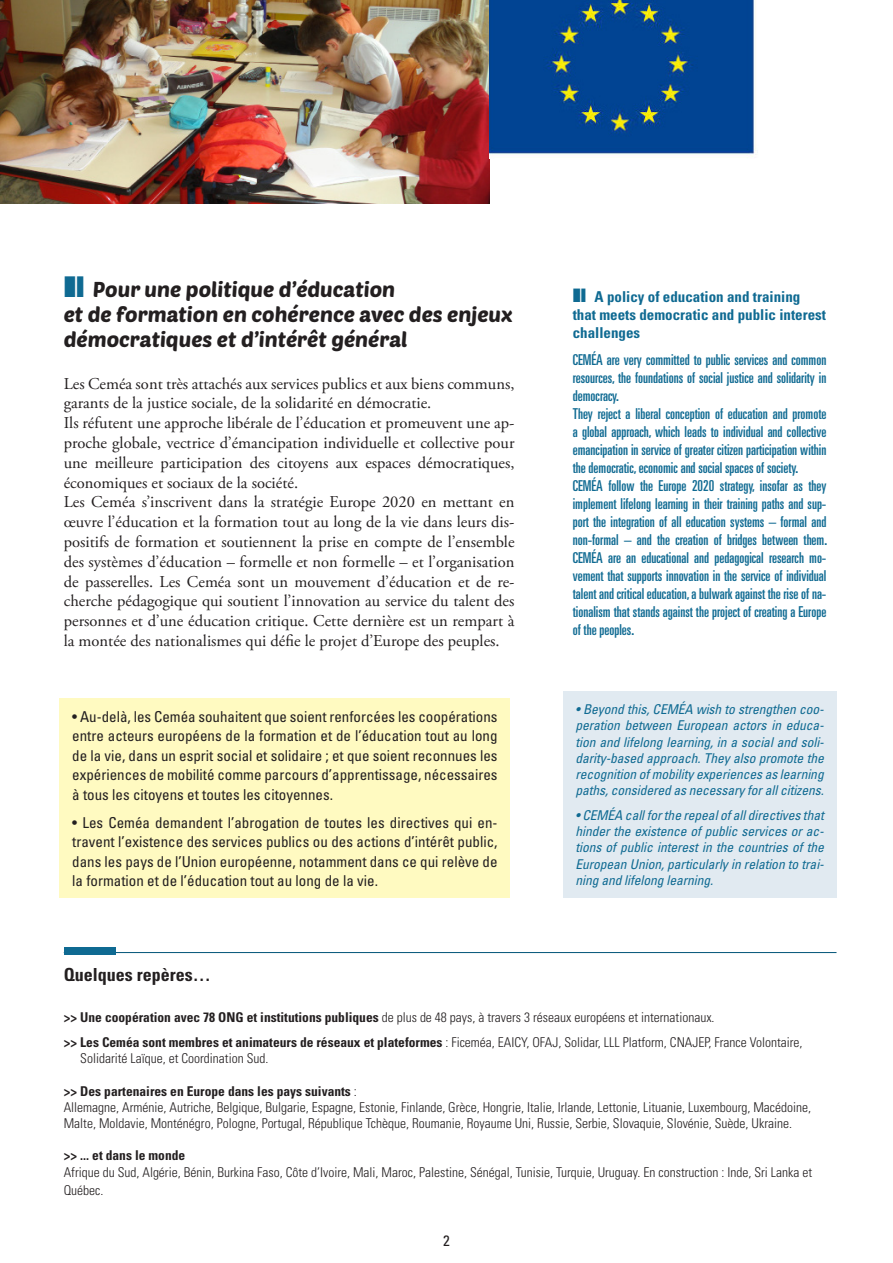
<style>
.page{position:relative;width:893px;height:1263px;background:#fff}
.page>*{position:absolute;margin:0;border:0;box-sizing:border-box;transform-origin:0 0}
.titre-theme{font:21px/25.2px "Poetsen One";color:#231f20}
.t1{font:700 condensed 18px "Univers";color:#231f20}
.texte-courant{font:16.5px/19.8px "Adobe Garamond Pro";color:#231f20;text-align:justify}
.texte-anglais-1{font:ultra-condensed 15px/18px "Univers";color:#0f6a92;text-align:justify}
.encadre_jaune{font:condensed 15px/19.5px "Univers";color:#231f20;text-align:justify}
.texte-anglais-1-2{font:700 condensed 15px/18px "Univers";color:#0f6a92}
.t2{font:300 condensed 13.5px/16.2px "Univers";color:#231f20}
.encadre_bleu{font:italic condensed 13.5px/16.2px "Univers";letter-spacing:-.005em;color:#0f6a92;text-align:justify}
.t3{font:700 condensed 13.5px "Univers";color:#231f20}
.s1{color:#0f6a92}
.s2{font-weight:700}
.s3{font-weight:300}
</style>
<div class="page">
<div style="left:60px;top:698px;width:450px;height:199px;background:#fffac1"></div>
<svg style="left:0;top:203px;width:50px;height:1px"></svg>
<img style="left:0;top:0;width:489px;height:203px">
<img style="left:489px;top:0;width:269px;height:158px">
<div style="left:563px;top:691px;width:273px;height:206px;background:#e1eaf1"></div>
<hr style="left:64px;top:952px;width:772px;height:1px;background:#005378">
<div style="left:64px;top:947px;width:52px;height:8px;background:#0f6a92"></div>
<p class="titre-theme" style="left:64px;top:276px;width:450px"><span class="s1">❚❙</span> Pour une politique d’éducation<br>et de formation en cohérence avec des enjeux démocratiques et d’intérêt général</p>
<p class="texte-courant" style="left:64px;top:374px;width:452px">Les Ceméa sont très attachés aux services publics et aux biens communs, garants de la justice sociale, de la solidarité en démocratie.</p>
<p class="texte-courant" style="left:64px;top:414px;width:452px">Ils réfutent une approche libérale de l’éducation et promeuvent une ap&shy;proche globale, vectrice d’émancipation individuelle et collective pour une meilleure participation des citoyens aux espaces démocratiques, économiques et sociaux de la société.</p>
<p class="texte-courant" style="left:64px;top:493px;width:452px">Les Ceméa s’inscrivent dans la stratégie Europe 2020 en mettant en œuvre l’éducation et la formation tout au long de la vie dans leurs dis&shy;positifs de formation et soutiennent la prise en compte de l’ensemble des systèmes d’éducation – formelle et non formelle – et l’organisation de passerelles. Les Ceméa sont un mouvement d’éducation et de re&shy;cherche pédagogique qui soutient l’innovation au service du talent des personnes et d’une éducation critique. Cette dernière est un rempart à la montée des nationalismes qui défie le projet d’Europe des peuples.</p>
<p class="encadre_jaune" style="left:72px;top:706px;width:427px">• Au-delà, les Ceméa souhaitent que soient renforcées les coopérations entre acteurs européens de la formation et de l’éducation tout au long de la vie, dans un esprit social et solidaire ; et que soient reconnues les expériences de mobilité comme parcours d’apprentissage, nécessaires à tous les citoyens et toutes les citoyennes.</p>
<p class="encadre_jaune" style="left:72px;top:812px;width:427px">• Les Ceméa demandent l’abrogation de toutes les directives qui en&shy;travent l’existence des services publics ou des actions d’intérêt public, dans les pays de l’Union européenne, notamment dans ce qui relève de la formation et de l’éducation tout au long de la vie.</p>
<p class="texte-anglais-1-2" style="left:573px;top:288px;width:255px">❚❙ A policy of education and training that meets democratic and public interest challenges</p>
<p class="texte-anglais-1" style="left:573px;top:350px;width:255px">CEMÉA are very committed to public services and common resources, the foundations of social justice and solidarity in democracy.</p>
<p class="texte-anglais-1" style="left:573px;top:404px;width:255px">They reject a liberal conception of education and promote a global approach, which leads to individual and collective emancipation in service of greater citizen participation within the democratic, economic and social spaces of society.</p>
<p class="texte-anglais-1" style="left:573px;top:476px;width:256px">CEMÉA follow the Europe 2020 strategy, insofar as they implement lifelong learning in their training paths and sup&shy;port the integration of all education systems – formal and non-formal – and the creation of bridges between them.<br>CEMÉA are an educational and pedagogical research mo&shy;vement that supports innovation in the service of individual talent and critical education, a bulwark against the rise of na&shy;tionalism that stands against the project of creating a Europe of the peoples.</p>
<p class="encadre_bleu" style="left:575px;top:701px;width:250px">• Beyond this, CEMÉA wish to strengthen coo&shy;peration between European actors in educa&shy;tion and lifelong learning, in a social and soli&shy;darity-based approach. They also promote the recognition of mobility experiences as learning paths, considered as necessary for all citizens.</p>
<p class="encadre_bleu" style="left:575px;top:807px;width:250px">• CEMÉA call for the repeal of all directives that hinder the existence of public services or ac&shy;tions of public interest in the countries of the European Union, particularly in relation to trai&shy;ning and lifelong learning.</p>
<p class="t1" style="left:64px;top:964px;width:148px">Quelques repères…</p>
<p class="t2" style="left:64px;top:1009px;width:652px"><span class="s2">&gt;&gt; Une coopération avec 78 ONG et institutions publiques</span> de plus de 48 pays, à travers 3 réseaux européens et internationaux.</p>
<p class="t2" style="left:80px;top:1034px;width:724px;text-indent:-16px"><span class="s2">&gt;&gt; Les Ceméa sont membres et animateurs de réseaux et plateformes</span> : Ficeméa, EAICY, OFAJ, Solidar, LLL Platform, CNAJEP, France Volontaire,<br>Solidarité Laïque, et Coordination Sud.</p>
<p class="t3" style="left:64px;top:1082px;width:295px">&gt;&gt; Des partenaires en Europe dans les pays suivants <span class="s3">:</span></p>
<p class="t2" style="left:64px;top:1099px;width:749px">Allemagne, Arménie, Autriche, Belgique, Bulgarie, Espagne, Estonie, Finlande, Grèce, Hongrie, Italie, Irlande, Lettonie, Lituanie, Luxembourg, Macédoine,<br>Malte, Moldavie, Monténégro, Pologne, Portugal, République Tchèque, Roumanie, Royaume Uni, Russie, Serbie, Slovaquie, Slovénie, Suède, Ukraine.</p>
<p class="t3" style="left:64px;top:1147px;width:123px">&gt;&gt; ... et dans le monde</p>
<p class="t2" style="left:64px;top:1163px;width:750px;line-height:18px">Afrique du Sud, Algérie, Bénin, Burkina Faso, Côte d’Ivoire, Mali, Maroc, Palestine, Sénégal, Tunisie, Turquie, Uruguay. En construction : Inde, Sri Lanka et<br>Québec.</p>
<p class="encadre_jaune" style="left:443px;top:1230px;width:8px">2</p>
</div>
